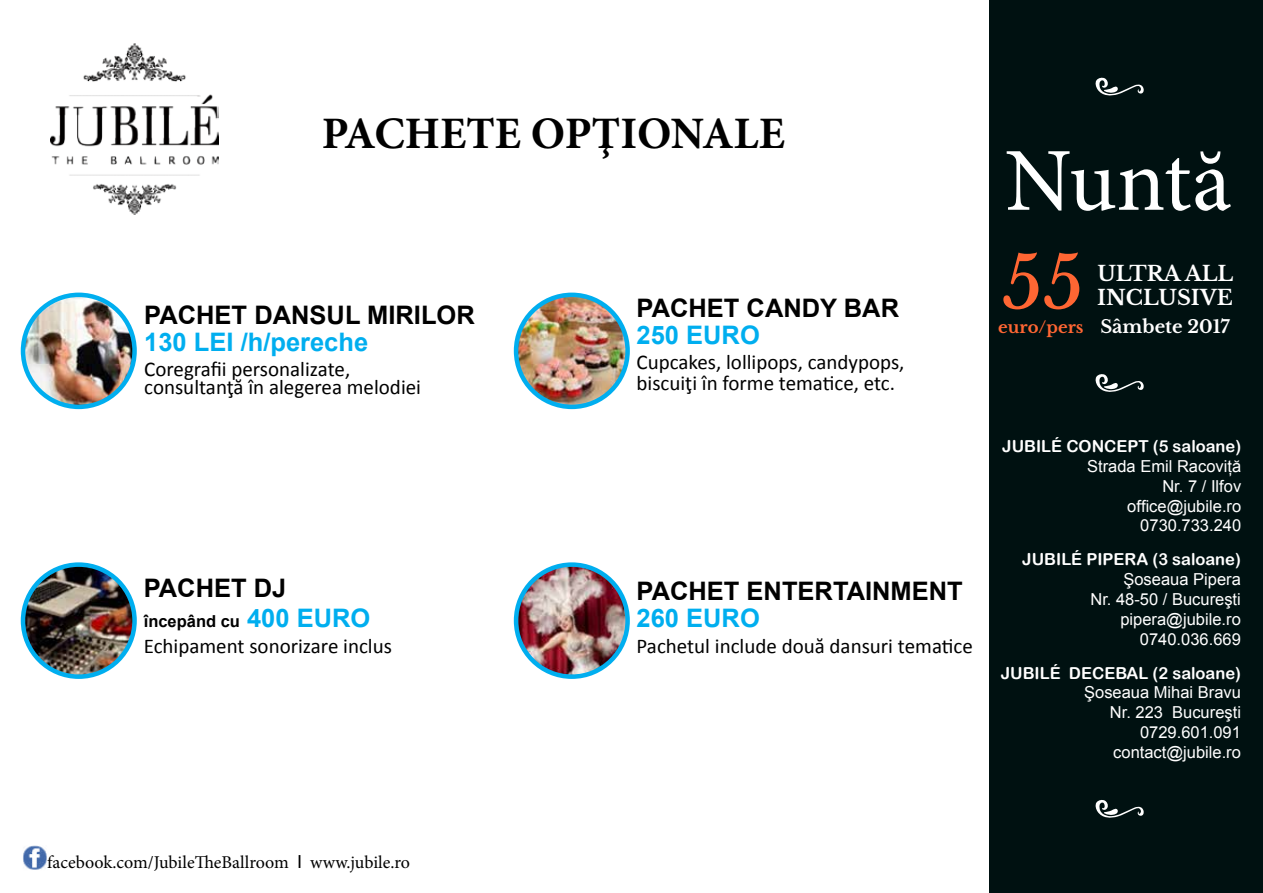
<style>
.page{position:relative;width:1263px;height:893px;background:#fff}
.page>*{position:absolute;margin:0;border:0;box-sizing:border-box;transform-origin:0 0}
.t1{font:90px "Minion Pro";letter-spacing:-.01em;color:#fff}
.t2{font:72px "Libre Baskerville";color:#f63}
.t3{font:700 45px "Minion Pro";letter-spacing:-.005em;color:#000}
.t4{font:700 25.5px "Arial";color:#000}
.t5{font:700 25.5px "Arial";color:#00aeef}
.t6{font:21px/21px "Calibri";color:#000}
.t7{font:700 21px/24px "Libre Baskerville";color:#fff}
.t8{font:18px "Minion Pro";color:#000}
.t9{font:700 18px "Libre Baskerville";color:#fff}
.t10{font:16.5px/19.8px "Arial";color:#fff;text-align:right}
.t11{font:16.5px "Arial Rounded MT Bold";color:#fff}
.t12{font:700 16.5px "Arial";color:#000}
.t13{font:700 16.5px "Libre Baskerville";color:#f63}
.s1{font-size:25.5px;color:#00aeef}
.s2{font-family:"Arial"}
</style>
<div class="page">
<div style="left:989px;top:0;width:274px;height:893px;background:#011"></div>
<svg style="left:1095px;top:374px;width:49px;height:18px"></svg>
<img style="left:23px;top:845px;width:24px;height:25px">
<svg style="left:1095px;top:77px;width:49px;height:19px"></svg>
<svg style="left:1095px;top:800px;width:49px;height:18px"></svg>
<img style="left:50px;top:44px;width:169px;height:170px">
<img style="left:23px;top:295px;width:112px;height:112px">
<div style="left:21px;top:293px;width:116px;height:116px;border:4px solid #00aeef;border-radius:50%"></div>
<img style="left:516px;top:295px;width:112px;height:112px">
<div style="left:514px;top:293px;width:116px;height:116px;border:4px solid #00aeef;border-radius:50%"></div>
<img style="left:23px;top:566px;width:112px;height:110px">
<div style="left:21px;top:562px;width:116px;height:117px;border:4px solid #00aeef;border-radius:50%"></div>
<img style="left:516px;top:566px;width:112px;height:110px">
<div style="left:514px;top:562px;width:116px;height:117px;border:4px solid #00aeef;border-radius:50%"></div>
<h3 class="t3" style="left:322px;top:101px;width:464px">PACHETE OPŢIONALE</h3>
<h3 class="t4" style="left:144px;top:298px;width:332px">PACHET DANSUL MIRILOR</h3>
<h3 class="t5" style="left:144px;top:325px;width:225px">130 LEI /h/pereche</h3>
<p class="t6" style="left:144px;top:360px;width:278px;line-height:18px">Coregrafii personalizate, consultanţă în alegerea melodiei</p>
<h3 class="t4" style="left:144px;top:571px;width:144px">PACHET DJ</h3>
<p class="t12" style="left:144px;top:611px;width:228px">începând cu <span class="s1">400 EURO</span></p>
<p class="t6" style="left:144px;top:634px;width:250px">Echipament sonorizare inclus</p>
<h3 class="t4" style="left:636px;top:291px;width:264px">PACHET CANDY BAR</h3>
<h3 class="t5" style="left:636px;top:318px;width:125px">250 EURO</h3>
<p class="t6" style="left:636px;top:351px;width:269px">Cupcakes, lollipops, candypops, biscuiţi în forme tematice, etc.</p>
<h3 class="t4" style="left:636px;top:575px;width:328px">PACHET ENTERTAINMENT</h3>
<h3 class="t5" style="left:636px;top:602px;width:125px">260 EURO</h3>
<p class="t6" style="left:636px;top:635px;width:338px">Pachetul include două dansuri tematice</p>
<h1 class="t1" style="left:1005px;top:121px;width:228px">Nuntă</h1>
<h2 class="t2" style="left:1002px;top:239px;width:83px">55</h2>
<p class="t13" style="left:998px;top:317px;width:87px">euro/pers</p>
<p class="t7" style="left:1097px;top:261px;width:138px">ULTRA ALL<br>INCLUSIVE</p>
<p class="t9" style="left:1100px;top:316px;width:131px">Sâmbete 2017</p>
<p class="t11" style="left:1002px;top:436px;width:240px">JUBILÉ CONCEPT (5 saloane)</p>
<p class="t10" style="left:1087px;top:456px;width:156px">Strada Emil Racoviţă<br>Nr. 7 / Ilfov office@jubile.ro<br>0730.733.240</p>
<p class="t11" style="left:1022px;top:550px;width:220px">JUBILÉ PIPERA (3 saloane)</p>
<p class="t10" style="left:1090px;top:570px;width:152px">Şoseaua Pipera<br>Nr. 48-50 / Bucureşti pipera@jubile.ro<br>0740.036.669</p>
<p class="t11" style="left:1001px;top:663px;width:242px">JUBILÉ DECEBAL (2 saloane)</p>
<p class="t10" style="left:1084px;top:683px;width:158px">Şoseaua Mihai Bravu<br>Nr. 223 Bucureşti<br>0729.601.091 contact@jubile.ro</p>
<p class="t8" style="left:47px;top:850px;width:364px">facebook.com/JubileTheBallroom <span class="s2">I</span> www.jubile.ro</p>
</div>
